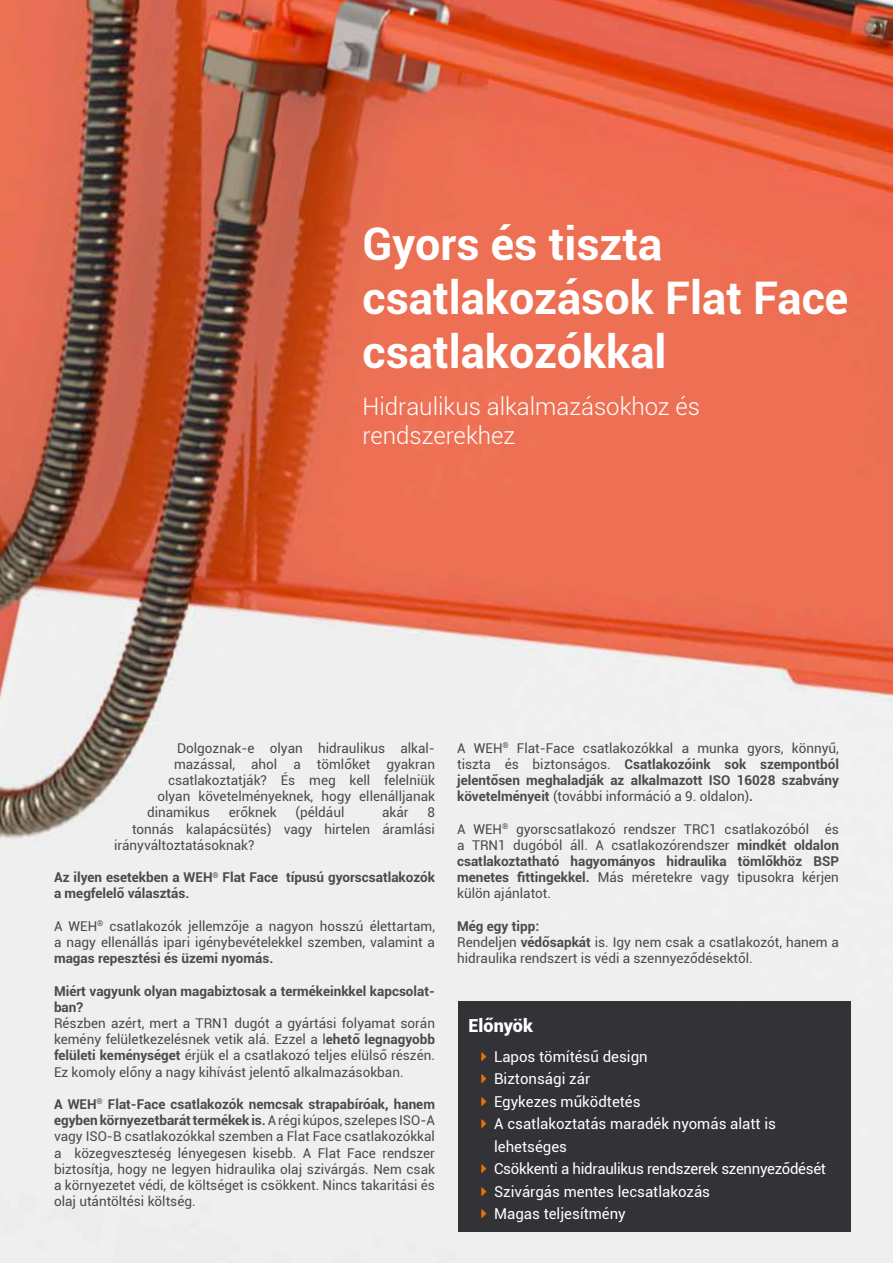
<style>
.page{position:relative;width:893px;height:1263px;background:#fff}
.page>*{position:absolute;margin:0;border:0;box-sizing:border-box;transform-origin:0 0}
.t1{font:700 45px/54px "Roboto";color:#fff}
.t2{font:300 24px/28.8px "Roboto";color:#fff}
.t3{font:900 18px "Roboto";color:#fff}
.t4{font:15px/22.5px "Roboto";color:#fff}
.t5{font:13.5px/16.2px "Roboto";color:#4a4a49;text-align:justify}
.t6{font:700 13.5px/16.2px "Roboto";color:#4a4a49}
.s1{font-weight:700}
</style>
<div class="page">
<img style="left:0;top:0;width:893px;height:1263px">
<div style="left:458px;top:1001px;width:392px;height:231px;background:#323237"></div>
<h1 class="t1" style="left:362px;top:215px;width:487px">Gyors és tiszta csatlakozások Flat Face csatlakozókkal</h1>
<h2 class="t2" style="left:362px;top:391px;width:339px">Hidraulikus alkalmazásokhoz és rendszerekhez</h2>
<p class="t5" style="left:177px;top:739px;width:259px">Dolgoznak-e olyan hidraulikus alkal-</p>
<p class="t5" style="left:174px;top:755px;width:263px">mazással, ahol a tömlőket gyakran</p>
<p class="t5" style="left:168px;top:771px;width:268px">csatlakoztatják? És meg kell felelniük</p>
<p class="t5" style="left:158px;top:788px;width:279px">olyan követelményeknek, hogy ellenálljanak</p>
<p class="t5" style="left:147px;top:804px;width:65px">dinamikus</p>
<p class="t5" style="left:229px;top:804px;width:49px">erőknek</p>
<p class="t5" style="left:296px;top:804px;width:50px">(például</p>
<p class="t5" style="left:382px;top:804px;width:28px">akár</p>
<p class="t5" style="left:427px;top:804px;width:9px">8</p>
<p class="t5" style="left:132px;top:820px;width:305px">tonnás kalapácsütés) vagy hirtelen áramlási</p>
<p class="t5" style="left:114px;top:836px;width:142px">irányváltoztatásoknak?</p>
<p class="t6" style="left:54px;top:869px;width:383px">Az ilyen esetekben a WEH<sup>®</sup> Flat Face típusú gyorscsatlakozók a megfelelő választás.</p>
<p class="t5" style="left:54px;top:917px;width:383px">A WEH<sup>®</sup> csatlakozók jellemzője a nagyon hosszú élettartam, a nagy ellenállás ipari igénybevételekkel szemben, valamint a</p>
<p class="t6" style="left:54px;top:950px;width:221px">magas repesztési és üzemi nyomás.</p>
<p class="t6" style="left:54px;top:982px;width:382px">Miért vagyunk olyan magabiztosak a termékeinkkel kapcsolat&shy;ban?</p>
<p class="t5" style="left:54px;top:1014px;width:382px">Részben azért, mert a TRN1 dugót a gyártási folyamat során kemény felületkezelésnek vetik alá. Ezzel a l<span class="s1">ehető legnagyobb felületi keménységet</span> érjük el a csatlakozó teljes elülső részén.<br>Ez komoly előny a nagy kihívást jelentő alkalmazásokban.</p>
<p class="t5" style="left:54px;top:1095px;width:383px"><span class="s1">A WEH</span><sup>®</sup> <span class="s1">Flat-Face csatlakozók nemcsak strapabíróak, hanem egyben környezetbarát termékek is.</span> A régi kúpos, szelepes ISO-A vagy ISO-B csatlakozókkal szemben a Flat Face csatlakozókkal a közegveszteség lényegesen kisebb. A Flat Face rendszer biztosítja, hogy ne legyen hidraulika olaj szivárgás. Nem csak a környezetet védi, de költséget is csökkent. Nincs takaritási és olaj utántöltési költség.</p>
<p class="t5" style="left:457px;top:739px;width:383px">A WEH<sup>®</sup> Flat-Face csatlakozókkal a munka gyors, könnyű, tiszta és biztonságos. <span class="s1">Csatlakozóink sok szempontból jelentősen meghaladják az alkalmazott ISO 16028 szabvány követelményeit</span> (további információ a 9. oldalon)<span class="s1">.</span></p>
<p class="t5" style="left:457px;top:820px;width:383px">A WEH<sup>®</sup> gyorscsatlakozó rendszer TRC1 csatlakozóból és a TRN1 dugóból áll. A csatlakozórendszer <span class="s1">mindkét oldalon csatlakoztatható hagyományos hidraulika tömlőkhöz BSP menetes fittingekkel.</span> Más méretekre vagy tipusokra kérjen külön ajánlatot.</p>
<p class="t5" style="left:457px;top:917px;width:383px;text-align:left"><span class="s1">Még egy tipp:<br></span>Rendeljen <span class="s1">védősapkát</span> is. Igy nem csak a csatlakozót, hanem a hidraulika rendszert is védi a szennyeződésektől.</p>
<h3 class="t3" style="left:469px;top:1012px;width:66px">Előnyök</h3>
<p class="t4" style="left:494px;top:1044px;width:333px">Lapos tömítésű design<br>Biztonsági zár<br>Egykezes működtetés<br>A csatlakoztatás maradék nyomás alatt is lehetséges<br>Csökkenti a hidraulikus rendszerek szennyeződését<br>Szivárgás mentes lecsatlakozás<br>Magas teljesítmény</p>
</div>
